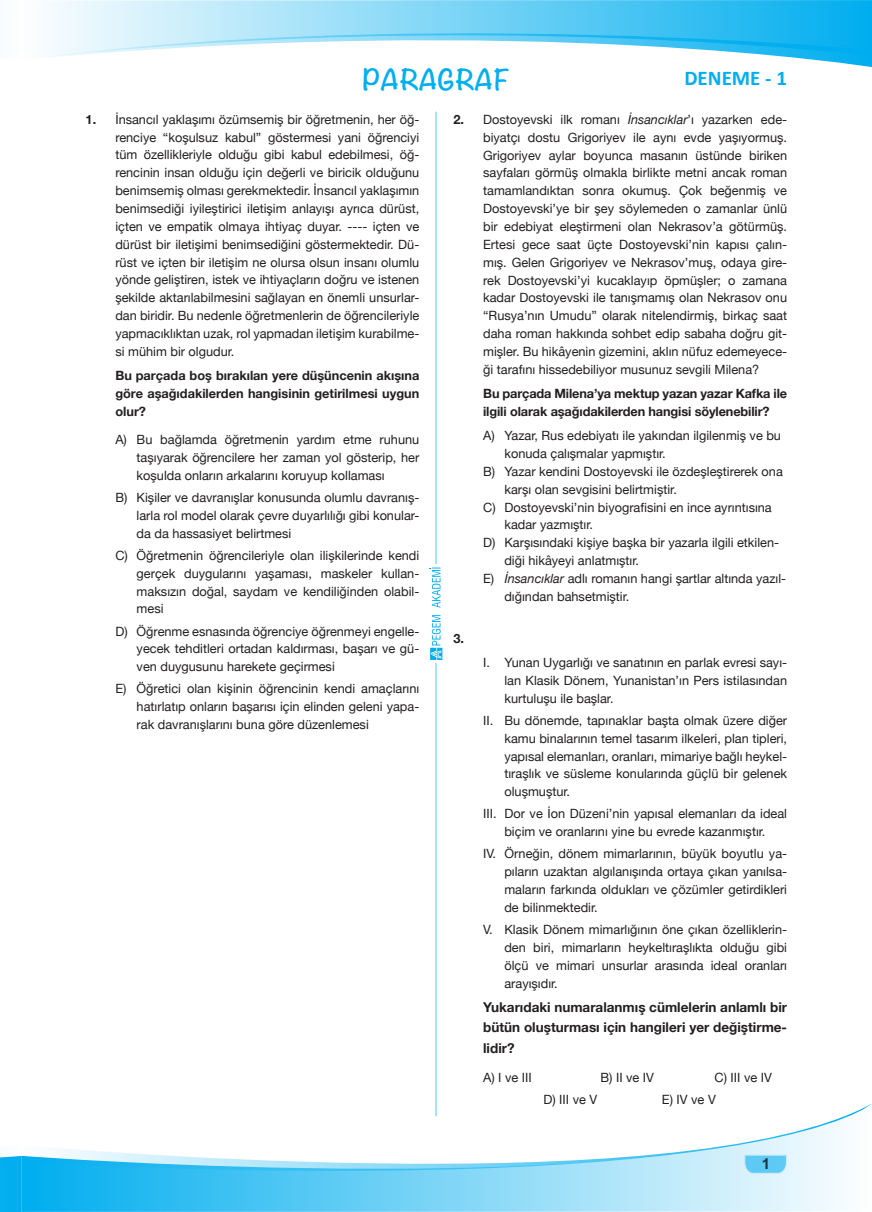
<style>
.page{position:relative;width:872px;height:1212px;background:#fff}
.page>*{position:absolute;margin:0;border:0;box-sizing:border-box;transform-origin:0 0}
.t1{font:700 25.5px "Noteworthy";color:#00aeef}
.t2{font:700 21px "Calibri";color:#00aeef}
.t3{font:700 15px "TR Arial";color:#231f20}
.bold_soru_koku_nosuz{font:700 13.5px/20.2px "Helvetica Neue";color:#231f20;text-align:justify}
._5li_yanyana{font:12.75px/17.9px "Helvetica Neue";color:#231f20;text-align:justify}
.bold_soru_koku_nosuz-2{font:700 12.75px/17.9px "Helvetica Neue";letter-spacing:-.01em;color:#231f20;text-align:justify}
._3_secenek{font:12.75px "Helvetica Neue";color:#231f20}
._3_secenek_alti{font:12.75px "Helvetica Neue";color:#231f20}
.s1{font-weight:700}
.s2{font-style:italic}
</style>
<div class="page">
<svg style="left:21px;top:1172px;width:821px;height:40px;background:#7ad4f6"></svg>
<svg style="left:21px;top:1103px;width:851px;height:69px"></svg>
<hr style="left:435px;top:112px;width:1px;height:1004px;background:#00aeef">
<div style="left:428px;top:564px;width:16px;height:99px;background:#fff"></div>
<svg style="left:429px;top:567px;width:11px;height:41px"></svg>
<svg style="left:430px;top:615px;width:12px;height:45px"></svg>
<svg style="left:46px;top:0;width:826px;height:67px"></svg>
<svg style="left:0;top:1156px;width:21px;height:56px"></svg>
<h1 class="t1" style="left:363px;top:57px;width:148px">PARAGRAF</h1>
<p class="t2" style="left:684px;top:64px;width:104px">DENEME - 1</p>
<p class="_5li_yanyana" style="left:115px;top:111px;width:305px;text-indent:-30px"><span class="s1">1.</span> İnsancıl yaklaşımı özümsemiş bir öğretmenin, her öğ&shy;renciye “koşulsuz kabul” göstermesi yani öğrenciyi tüm özellikleriyle olduğu gibi kabul edebilmesi, öğ&shy;rencinin insan olduğu için değerli ve biricik olduğunu benimsemiş olması gerekmektedir. İnsancıl yaklaşımın benimsediği iyileştirici iletişim anlayışı ayrıca dürüst, içten ve empatik olmaya ihtiyaç duyar. ---- içten ve dürüst bir iletişimi benimsediğini göstermektedir. Dü&shy;rüst ve içten bir iletişim ne olursa olsun insanı olumlu yönde geliştiren, istek ve ihtiyaçların doğru ve istenen şekilde aktarılabilmesini sağlayan en önemli unsurlar&shy;dan biridir. Bu nedenle öğretmenlerin de öğrencileriyle yapmacıklıktan uzak, rol yapmadan iletişim kurabilme&shy;si mühim bir olgudur.</p>
<p class="bold_soru_koku_nosuz-2" style="left:115px;top:367px;width:305px">Bu parçada boş bırakılan yere düşüncenin akışına göre aşağıdakilerden hangisinin getirilmesi uygun olur?</p>
<p class="_5li_yanyana" style="left:137px;top:431px;width:284px;text-indent:-21px">A) Bu bağlamda öğretmenin yardım etme ruhunu taşıyarak öğrencilere her zaman yol gösterip, her koşulda onların arkalarını koruyup kollaması</p>
<p class="_5li_yanyana" style="left:137px;top:489px;width:284px;text-indent:-21px">B) Kişiler ve davranışlar konusunda olumlu davranış&shy;larla rol model olarak çevre duyarlılığı gibi konular&shy;da da hassasiyet belirtmesi</p>
<p class="_5li_yanyana" style="left:137px;top:547px;width:284px;text-indent:-21px">C) Öğretmenin öğrencileriyle olan ilişkilerinde kendi gerçek duygularını yaşaması, maskeler kullan&shy;maksızın doğal, saydam ve kendiliğinden olabil&shy;mesi</p>
<p class="_5li_yanyana" style="left:137px;top:623px;width:284px;text-indent:-21px">D) Öğrenme esnasında öğrenciye öğrenmeyi engelle&shy;yecek tehditleri ortadan kaldırması, başarı ve gü&shy;ven duygusunu harekete geçirmesi</p>
<p class="_5li_yanyana" style="left:137px;top:681px;width:284px;text-indent:-21px">E) Öğretici olan kişinin öğrencinin kendi amaçlarını hatırlatıp onların başarısı için elinden geleni yapa&shy;rak davranışlarını buna göre düzenlemesi</p>
<p class="_5li_yanyana" style="left:483px;top:111px;width:305px;text-indent:-30px"><span class="s1">2.</span> Dostoyevski ilk romanı <span class="s2">İnsancıklar</span>’ı yazarken ede&shy;biyatçı dostu Grigoriyev ile aynı evde yaşıyormuş.<br>Grigoriyev aylar boyunca masanın üstünde biriken sayfaları görmüş olmakla birlikte metni ancak roman tamamlandıktan sonra okumuş. Çok beğenmiş ve Dostoyevski’ye bir şey söylemeden o zamanlar ünlü bir edebiyat eleştirmeni olan Nekrasov’a götürmüş.<br>Ertesi gece saat üçte Dostoyevski’nin kapısı çalın&shy;mış. Gelen Grigoriyev ve Nekrasov’muş, odaya gire&shy;rek Dostoyevski’yi kucaklayıp öpmüşler; o zamana kadar Dostoyevski ile tanışmamış olan Nekrasov onu “Rusya’nın Umudu” olarak nitelendirmiş, birkaç saat daha roman hakkında sohbet edip sabaha doğru git&shy;mişler. Bu hikâyenin gizemini, aklın nüfuz edemeyece&shy;ği tarafını hissedebiliyor musunuz sevgili Milena?</p>
<p class="bold_soru_koku_nosuz-2" style="left:483px;top:385px;width:305px">Bu parçada Milena’ya mektup yazan yazar Kafka ile ilgili olarak aşağıdakilerden hangisi söylenebilir?</p>
<p class="_5li_yanyana" style="left:504px;top:427px;width:278px;text-indent:-21px">A) Yazar, Rus edebiyatı ile yakından ilgilenmiş ve bu konuda çalışmalar yapmıştır.</p>
<p class="_5li_yanyana" style="left:504px;top:463px;width:280px;text-indent:-21px">B) Yazar kendini Dostoyevski ile özdeşleştirerek ona karşı olan sevgisini belirtmiştir.</p>
<p class="_5li_yanyana" style="left:504px;top:499px;width:269px;text-indent:-21px">C) Dostoyevski’nin biyografisini en ince ayrıntısına kadar yazmıştır.</p>
<p class="_5li_yanyana" style="left:504px;top:534px;width:276px;text-indent:-21px">D) Karşısındaki kişiye başka bir yazarla ilgili etkilen&shy;diği hikâyeyi anlatmıştır.</p>
<p class="_5li_yanyana" style="left:504px;top:570px;width:283px;text-indent:-21px">E) <span class="s2">İnsancıklar</span> adlı romanın hangi şartlar altında yazıl&shy;dığından bahsetmiştir.</p>
<p class="bold_soru_koku_nosuz-2" style="left:453px;top:630px;width:12px">3.</p>
<p class="_5li_yanyana" style="left:504px;top:654px;width:284px;text-indent:-21px">I. Yunan Uygarlığı ve sanatının en parlak evresi sayı&shy;lan Klasik Dönem, Yunanistan’ın Pers istilasından kurtuluşu ile başlar.</p>
<p class="_5li_yanyana" style="left:504px;top:712px;width:284px;text-indent:-21px">II. Bu dönemde, tapınaklar başta olmak üzere diğer kamu binalarının temel tasarım ilkeleri, plan tipleri, yapısal elemanları, oranları, mimariye bağlı heykel&shy;tıraşlık ve süsleme konularında güçlü bir gelenek oluşmuştur.</p>
<p class="_5li_yanyana" style="left:483px;top:806px;width:305px;text-align:center">III. Dor ve İon Düzeni’nin yapısal elemanları da ideal biçim ve oranlarını yine bu evrede kazanmıştır.</p>
<p class="_5li_yanyana" style="left:504px;top:846px;width:284px;text-indent:-21px">IV. Örneğin, dönem mimarlarının, büyük boyutlu ya&shy;pıların uzaktan algılanışında ortaya çıkan yanılsa&shy;maların farkında oldukları ve çözümler getirdikleri de bilinmektedir.</p>
<p class="_5li_yanyana" style="left:504px;top:921px;width:284px;text-indent:-21px">V. Klasik Dönem mimarlığının öne çıkan özelliklerin&shy;den biri, mimarların heykeltıraşlıkta olduğu gibi ölçü ve mimari unsurlar arasında ideal oranları arayışıdır.</p>
<p class="bold_soru_koku_nosuz" style="left:483px;top:997px;width:305px">Yukarıdaki numaralanmış cümlelerin anlamlı bir bütün oluşturması için hangileri yer değiştirme&shy;lidir?</p>
<p class="_3_secenek" style="left:483px;top:1068px;width:50px">A) I ve III</p>
<p class="_3_secenek" style="left:600px;top:1068px;width:55px">B) II ve IV</p>
<p class="_3_secenek" style="left:714px;top:1068px;width:59px">C) III ve IV</p>
<p class="_3_secenek_alti" style="left:543px;top:1090px;width:55px">D) III ve V</p>
<p class="_3_secenek_alti" style="left:662px;top:1090px;width:55px">E) IV ve V</p>
<p class="t3" style="left:762px;top:1153px;width:10px">1</p>
</div>
